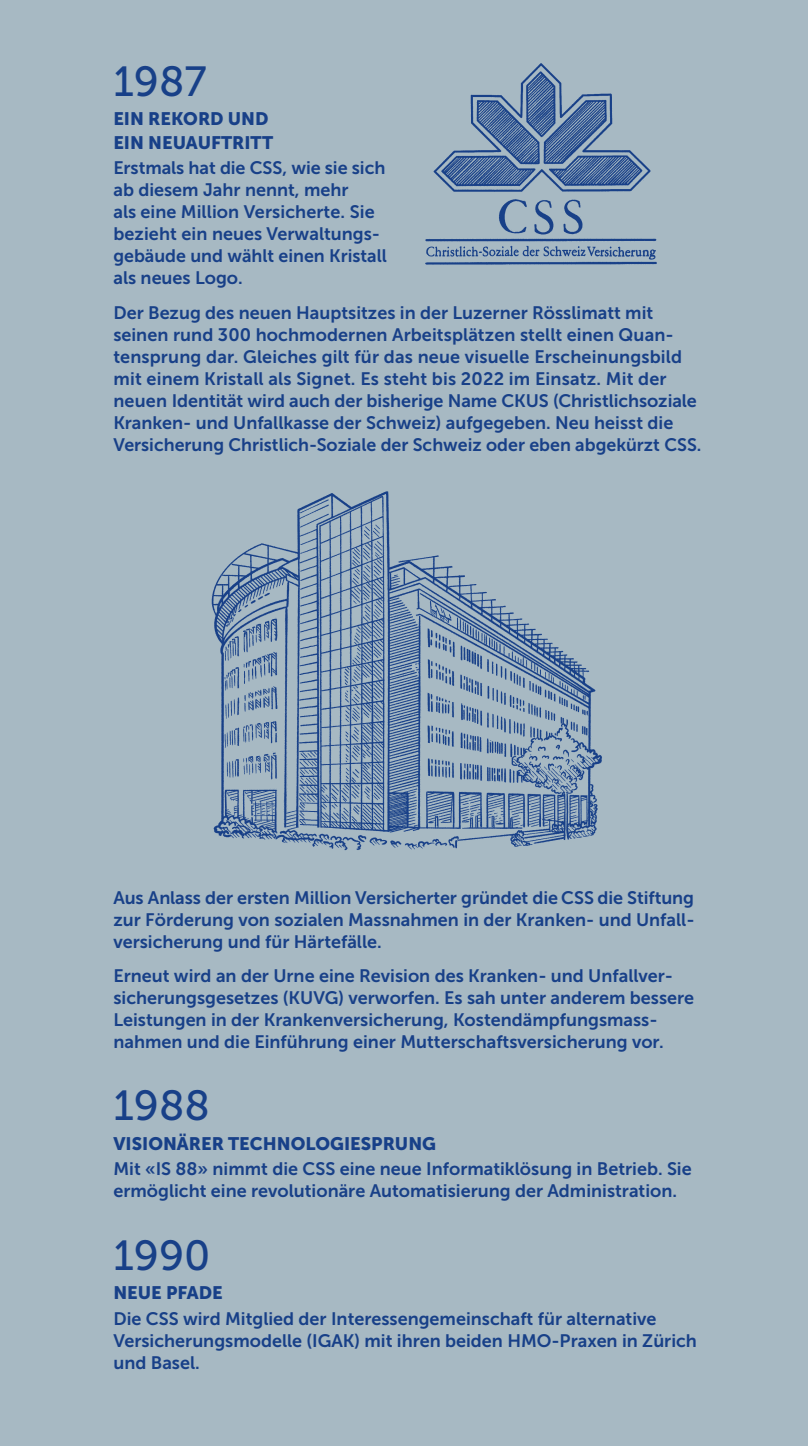
<style>
.page{position:relative;width:808px;height:1446px;background:#a7b9c3}
.page>*{position:absolute;margin:0;border:0;box-sizing:border-box;transform-origin:0 0}
.Jahreszahl_Zeitstrahl{font:42px "Museo Sans 500";color:#184088}
.Text_Zeitstrahl{font:18px/22px "Museo Sans 700";color:#184088}
.Untertitel{font:18px/24px "Museo Sans 900";color:#184088}
</style>
<div class="page">
<img style="left:211px;top:491px;width:391px;height:360px">
<img style="left:425px;top:63px;width:232px;height:202px">
<p class="Jahreszahl_Zeitstrahl" style="left:113px;top:58px;width:95px">1987</p>
<p class="Untertitel" style="left:113px;top:107px;width:161px">EIN REKORD UND<br>EIN NEUAUFTRITT</p>
<p class="Text_Zeitstrahl" style="left:113px;top:157px;width:275px">Erstmals hat die CSS, wie sie sich ab diesem Jahr nennt, mehr<br>als eine Million Versicherte. Sie bezieht ein neues Verwaltungs&shy;gebäude und wählt einen Kristall als neues Logo.</p>
<p class="Text_Zeitstrahl" style="left:113px;top:302px;width:589px">Der Bezug des neuen Hauptsitzes in der Luzerner Rösslimatt mit seinen rund 300 hochmodernen Arbeitsplätzen stellt einen Quan&shy;tensprung dar. Gleiches gilt für das neue visuelle Erscheinungsbild mit einem Kristall als Signet. Es steht bis 2022 im Einsatz. Mit der neuen Identität wird auch der bisherige Name CKUS (Christlichsoziale Kranken- und Unfallkasse der Schweiz) aufgegeben. Neu heisst die Versicherung Christlich-Soziale der Schweiz oder eben abgekürzt CSS.</p>
<p class="Text_Zeitstrahl" style="left:113px;top:886px;width:583px;text-align:justify">Aus Anlass der ersten Million Versicherter gründet die CSS die Stiftung zur Förderung von sozialen Massnahmen in der Kranken- und Unfall&shy;versicherung und für Härtefälle.</p>
<p class="Text_Zeitstrahl" style="left:113px;top:965px;width:582px">Erneut wird an der Urne eine Revision des Kranken- und Unfallver&shy;sicherungsgesetzes (KUVG) verworfen. Es sah unter anderem bessere Leistungen in der Krankenversicherung, Kostendämpfungsmass&shy;nahmen und die Einführung einer Mutterschaftsversicherung vor.</p>
<p class="Jahreszahl_Zeitstrahl" style="left:113px;top:1083px;width:98px">1988</p>
<p class="Untertitel" style="left:113px;top:1131px;width:324px">VISIONÄRER TECHNOLOGIESPRUNG</p>
<p class="Text_Zeitstrahl" style="left:113px;top:1158px;width:580px">Mit «IS 88» nimmt die CSS eine neue Informatiklösung in Betrieb. Sie ermöglicht eine revolutionäre Automatisierung der Administration.</p>
<p class="Jahreszahl_Zeitstrahl" style="left:113px;top:1232px;width:99px">1990</p>
<p class="Untertitel" style="left:113px;top:1281px;width:111px">NEUE PFADE</p>
<p class="Text_Zeitstrahl" style="left:113px;top:1307px;width:585px">Die CSS wird Mitglied der Interessengemeinschaft für alternative<br>Versicherungsmodelle (IGAK) mit ihren beiden HMO-Praxen in Zürich und Basel.</p>
</div>
